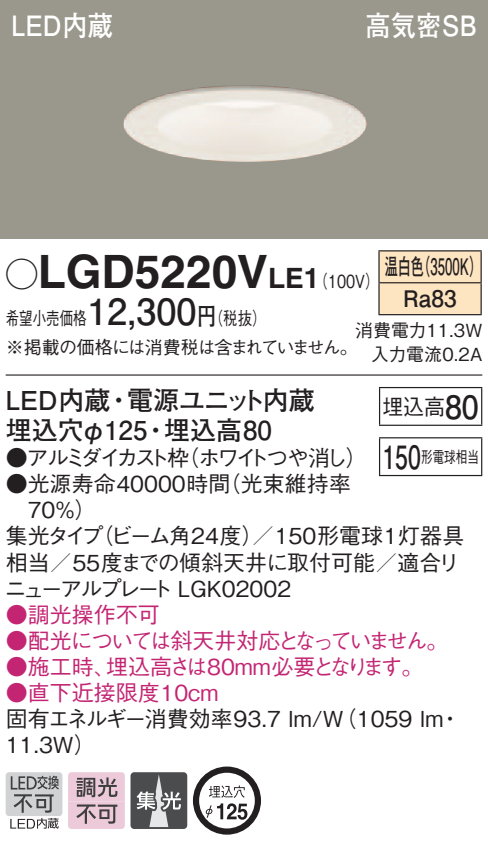
<style>
.page{position:relative;width:488px;height:849px;background:#fff}
.page>*{position:absolute;margin:0;border:0;box-sizing:border-box;transform-origin:0 0}
.t1{font:700 46px "Helvetica LT Std";color:#231f20}
.t2{font:700 36px "Futo Go B101 Pro";color:#231f20}
.t3{font:700 32px "Futo Go B101 Pro";color:#231f20;scale:.72 1}
.t4{font:700 32px "Futo Go B101 Pro";color:#231f20;scale:.95 1}
.t5{font:700 28px "Futo Go B101 Pro";color:#fff;scale:.9 1}
.t6{font:700 28px "Helvetica LT Std";color:#231f20}
.t7{font:700 26px "Futo Go B101 Pro";color:#231f20}
.t8{font:700 26px "Futo Go B101 Pro";letter-spacing:-.05em;color:#231f20}
.t9{font:700 22.8px/32px "Futo Go B101 Pro";color:#231f20;scale:.58 1}
.t10{font:500 22px/26px "Gothic BBB Pro";color:#231f20}
.t11{font:500 22px/26px "Gothic BBB Pro";letter-spacing:-.095em;color:#c32573}
.t12{font:500 22px "Gothic BBB Pro";color:#c32573}
.t13{font:500 22px "Gothic BBB Pro";letter-spacing:-.15em;color:#231f20}
.t14{font:500 22px "Gothic BBB Pro";letter-spacing:-.18em;color:#231f20}
.t15{font:500 22px "Gothic BBB Pro";letter-spacing:-.04em;color:#231f20}
.t16{font:500 22px "Gothic BBB Pro";color:#231f20;scale:.95 1}
.t17{font:500 18px/28px "Gothic BBB Pro";letter-spacing:-.04em;color:#231f20;scale:.75 1}
.t18{font:500 18px/24px "Gothic BBB Pro";color:#231f20;text-align:right}
.t19{font:500 18px "Gothic BBB Pro";color:#231f20;scale:.8 1}
.t20{font:500 16px "Gothic BBB Pro";color:#231f20;scale:.72 1}
.s1{font-family:"Ford Classification 1";font-weight:400;font-size:32px}
.s2{font-family:"Futo Go B101 Pro";font-weight:700;font-size:24px}
.s3{font-size:46px}
.s4{font-family:"Helvetica LT Std";font-weight:700;font-size:28px}
</style>
<div class="page">
<div style="left:0;top:0;width:488px;height:238px;background:#9a988c"></div>
<img style="left:123px;top:85px;width:244px;height:77px">
<div style="left:6px;top:771px;width:56px;height:44px;background:#d1d2d4;border-radius:3px"></div>
<svg style="left:10px;top:775px;width:49px;height:53px"></svg>
<svg style="left:68px;top:772px;width:57px;height:56px;background:#c9aeba"></svg>
<svg style="left:133px;top:774px;width:51px;height:51px;background:#777879"></svg>
<div style="left:130px;top:771px;width:57px;height:57px;border:2px solid #4b4c4d;border-radius:3px"></div>
<svg style="left:193px;top:766px;width:68px;height:68px"></svg>
<hr style="left:6px;top:374px;width:476px;height:1px;background:#231f20">
<div style="left:379px;top:251px;width:101px;height:63px;background:#fee5c1"></div>
<hr style="left:378px;top:250px;width:103px;height:1px;background:#231f20">
<hr style="left:378px;top:251px;width:1px;height:31px;background:#231f20">
<hr style="left:480px;top:251px;width:1px;height:31px;background:#231f20">
<hr style="left:378px;top:282px;width:103px;height:1px;background:#231f20">
<hr style="left:378px;top:283px;width:1px;height:31px;background:#231f20">
<hr style="left:480px;top:283px;width:1px;height:31px;background:#231f20">
<hr style="left:378px;top:314px;width:103px;height:1px;background:#231f20">
<hr style="left:379px;top:388px;width:1px;height:36px;background:#231f20">
<hr style="left:379px;top:386px;width:103px;height:2px;background:#231f20">
<hr style="left:481px;top:388px;width:1px;height:36px;background:#231f20">
<hr style="left:379px;top:424px;width:103px;height:2px;background:#231f20">
<hr style="left:379px;top:438px;width:1px;height:36px;background:#231f20">
<hr style="left:379px;top:437px;width:103px;height:1px;background:#231f20">
<hr style="left:481px;top:438px;width:1px;height:36px;background:#231f20">
<hr style="left:379px;top:474px;width:103px;height:2px;background:#231f20">
<p class="t5" style="left:11px;top:3px;width:114px">LED内蔵</p>
<p class="t5" style="left:365px;top:3px;width:125px">高気密SB</p>
<h1 class="t1" style="left:6px;top:243px;width:233px"><span class="s1">A</span>LGD5220</h1>
<p class="t19" style="left:197px;top:304px;width:88px">（<span class="s2">円</span>税抜(</p>
<p class="t6" style="left:237px;top:261px;width:68px"><span class="s3">V</span>LE</p>
<p class="t9" style="left:417px;top:248px;width:115px">（3500 (K</p>
<p class="t9" style="left:403px;top:248px;width:94px;text-indent:-19px">温白色<br>Ra83</p>
<p class="t19" style="left:304px;top:266px;width:96px">（<span class="s4">1</span> 100 (V</p>
<h2 class="t2" style="left:87px;top:283px;width:111px">12,300</h2>
<p class="t17" style="left:6px;top:302px;width:471px">希望小売価格<br>※掲載の価格には消費税は含まれていません。</p>
<p class="t8" style="left:127px;top:379px;width:189px">電源ユニット内蔵</p>
<p class="t18" style="left:355px;top:315px;width:129px">消費電力11.3W入力電流0.2A</p>
<p class="t7" style="left:6px;top:379px;width:106px">LED内蔵</p>
<h3 class="t4" style="left:445px;top:380px;width:37px">80</h3>
<p class="t16" style="left:382px;top:388px;width:67px">埋込高</p>
<p class="t20" style="left:421px;top:443px;width:82px">形電球相当</p>
<p class="t7" style="left:106px;top:379px;width:27px">・</p>
<p class="t7" style="left:164px;top:409px;width:109px">埋込高80</p>
<p class="t7" style="left:6px;top:409px;width:143px">埋込穴φ125</p>
<p class="t7" style="left:143px;top:409px;width:27px">・</p>
<h3 class="t3" style="left:382px;top:431px;width:55px">150</h3>
<p class="t13" style="left:177px;top:440px;width:191px">（ホワイトつや消し(</p>
<p class="t14" style="left:6px;top:440px;width:185px">●アルミダイカスト枠</p>
<p class="t10" style="left:219px;top:468px;width:133px">（光束維持率</p>
<p class="t10" style="left:28px;top:468px;width:204px;text-indent:-22px">●光源寿命40000時間<br>70％(</p>
<p class="t15" style="left:92px;top:518px;width:173px">（ビーム角24度）</p>
<p class="t10" style="left:4px;top:520px;width:457px">集光タイプ<br>相当／55度までの傾斜天井に取付可能／適合リニューアルプレート LGK02002</p>
<p class="t12" style="left:6px;top:596px;width:155px">●調光操作不可</p>
<p class="t11" style="left:106px;top:624px;width:344px;text-indent:-100px">●配光については斜天井対応となっていません。埋込高さは80mm必要となります。</p>
<p class="t10" style="left:252px;top:520px;width:214px">／150形電球1灯器具</p>
<p class="t12" style="left:6px;top:648px;width:112px">●施工時、</p>
<p class="t12" style="left:6px;top:674px;width:214px">●直下近接限度10cm</p>
<p class="t10" style="left:6px;top:702px;width:439px">固有エネルギー消費効率93.7 lm （W/ 1059 lm<br>11.3W(</p>
<p class="t10" style="left:439px;top:702px;width:23px">・</p>
</div>
